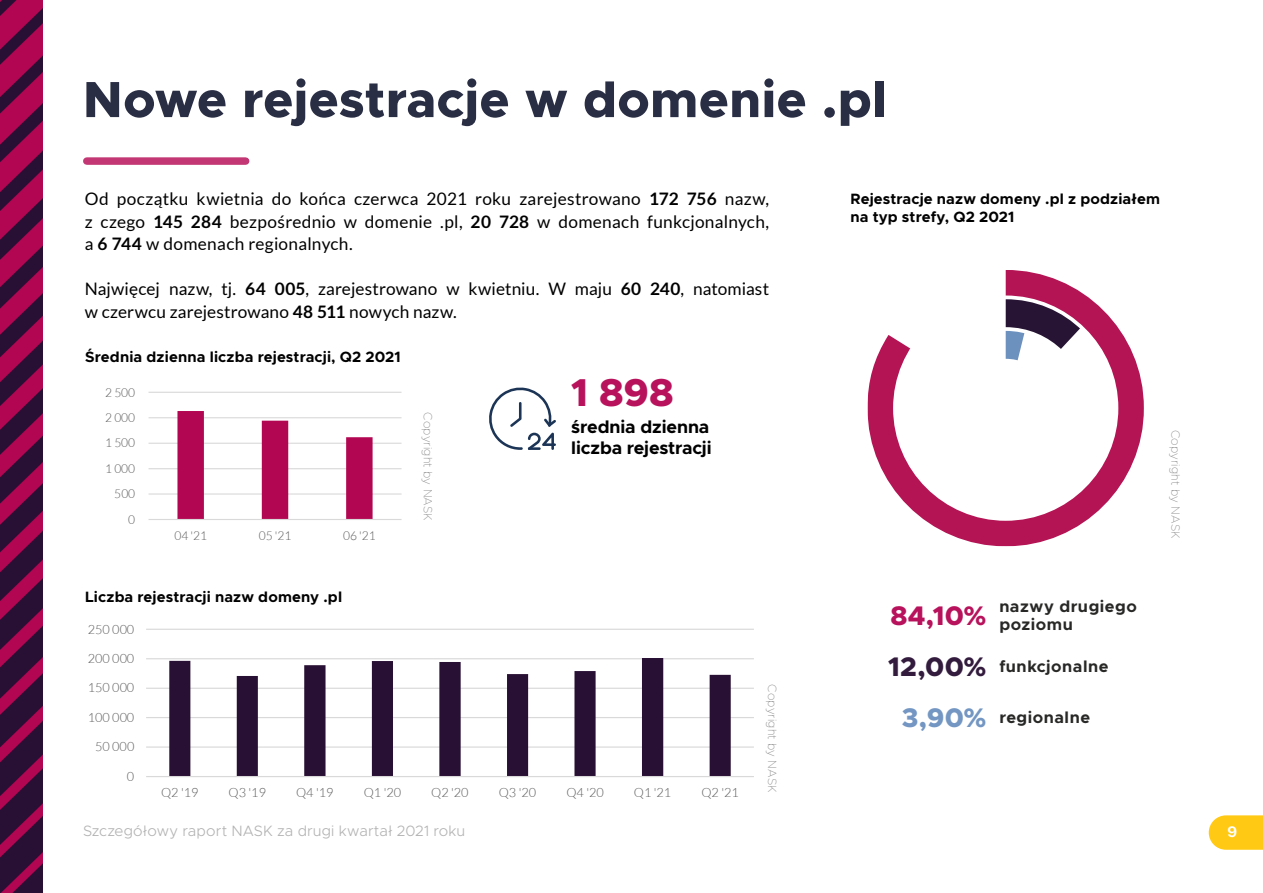
<style>
.page{position:relative;width:1263px;height:893px;background:#fff}
.page>*{position:absolute;margin:0;border:0;box-sizing:border-box;transform-origin:0 0}
.t1{font:800 51px "Metropolis";letter-spacing:.005em;color:#2a2e45}
.t2{font:800 39px "Metropolis";color:#b7125b}
.t3{font:800 27px "Metropolis";color:#331b3e}
.t4{font:800 27px "Metropolis";color:#b7125b}
.t5{font:700 18px/21.6px "Metropolis";letter-spacing:-.01em;color:#000}
.t6{font:17.25px/22.5px "Lato";letter-spacing:.01em;color:#000;text-align:justify}
.t7{font:700 16.5px/17.2px "Metropolis";letter-spacing:.035em;color:#282827}
.t8{font:700 15px/18px "Metropolis";letter-spacing:.01em;color:#000}
.t9{font:300 15px "Metropolis";letter-spacing:.01em;color:#b3b2b2}
.t10{font:700 15px "SF Pro Display";color:#fff}
.t11{font:300 12.6px "Lato";color:#595959}
.t12{font:300 12.15px "Lato";color:#595959}
.t13{font:100 12px "Metropolis";letter-spacing:.01em;color:#878787}
.s1{font-weight:700}
.s2{font-weight:800;font-size:27px;color:#7396c2}
</style>
<div class="page">
<svg style="left:1209px;top:815px;width:54px;height:35px;background:#ffcd27"></svg>
<hr style="left:146px;top:629px;width:608px;height:1px;background:#d9d9d9">
<hr style="left:146px;top:658px;width:608px;height:1px;background:#d9d9d9">
<hr style="left:146px;top:688px;width:608px;height:1px;background:#d9d9d9">
<hr style="left:146px;top:717px;width:608px;height:1px;background:#d9d9d9">
<hr style="left:146px;top:746px;width:608px;height:2px;background:#d9d9d9">
<svg style="left:169px;top:658px;width:562px;height:118px"></svg>
<hr style="left:146px;top:776px;width:608px;height:1px;background:#d9d9d9">
<hr style="left:149px;top:392px;width:252px;height:1px;background:#d9d9d9">
<hr style="left:149px;top:417px;width:252px;height:1px;background:#d9d9d9">
<hr style="left:149px;top:443px;width:252px;height:1px;background:#d9d9d9">
<hr style="left:149px;top:468px;width:252px;height:1px;background:#d9d9d9">
<hr style="left:149px;top:493px;width:252px;height:2px;background:#d9d9d9">
<svg style="left:177px;top:411px;width:196px;height:108px"></svg>
<hr style="left:149px;top:519px;width:252px;height:1px;background:#d9d9d9">
<div style="left:87px;top:157px;width:159px;height:8px;background:#c23774"></div>
<svg style="left:867px;top:270px;width:277px;height:276px"></svg>
<svg style="left:1006px;top:299px;width:94px;height:109px"></svg>
<svg style="left:489px;top:387px;width:67px;height:63px"></svg>
<img style="left:0;top:0;width:42px;height:893px">
<h1 class="t1" style="left:83px;top:67px;width:805px">Nowe rejestracje w domenie .pl</h1>
<p class="t6" style="left:85px;top:188px;width:686px">Od początku kwietnia do końca czerwca 2021 roku zarejestrowano <span class="s1">172 756</span> nazw, z czego <span class="s1">145 284</span> bezpośrednio w domenie .pl, <span class="s1">20 728</span> w domenach funkcjonalnych, a <span class="s1">6 744</span> w domenach regionalnych.</p>
<p class="t6" style="left:85px;top:278px;width:686px">Najwięcej nazw, tj. <span class="s1">64 005</span>, zarejestrowano w kwietniu. W maju <span class="s1">60 240</span>, natomiast w czerwcu zarejestrowano <span class="s1">48 511</span> nowych nazw.</p>
<p class="t8" style="left:85px;top:348px;width:317px">Średnia dzienna liczba rejestracji, Q2 2021</p>
<p class="t12" style="left:105px;top:386px;width:32px">2 500</p>
<p class="t12" style="left:105px;top:411px;width:32px">2 000</p>
<p class="t12" style="left:105px;top:436px;width:32px">1 500</p>
<p class="t12" style="left:105px;top:462px;width:32px">1 000</p>
<p class="t12" style="left:114px;top:487px;width:22px">500</p>
<p class="t12" style="left:128px;top:513px;width:8px">0</p>
<p class="t12" style="left:174px;top:529px;width:34px">04 '21</p>
<p class="t12" style="left:259px;top:529px;width:34px">05 '21</p>
<p class="t12" style="left:343px;top:529px;width:34px">06 '21</p>
<p class="t8" style="left:85px;top:588px;width:258px">Liczba rejestracji nazw domeny .pl</p>
<p class="t11" style="left:88px;top:622px;width:48px">250 000</p>
<p class="t11" style="left:88px;top:652px;width:48px">200 000</p>
<p class="t11" style="left:88px;top:681px;width:48px">150 000</p>
<p class="t11" style="left:88px;top:711px;width:48px">100 000</p>
<p class="t11" style="left:95px;top:740px;width:41px">50 000</p>
<p class="t11" style="left:127px;top:769px;width:9px">0</p>
<p class="t13" style="left:435px;top:412px;width:110px;rotate:90deg">Copyright by NASK</p>
<h2 class="t2" style="left:571px;top:368px;width:104px">1 898</h2>
<p class="t5" style="left:571px;top:416px;width:142px">średnia dzienna liczba rejestracji</p>
<p class="t11" style="left:161px;top:786px;width:39px">Q2 '19</p>
<p class="t11" style="left:229px;top:786px;width:39px">Q3 '19</p>
<p class="t11" style="left:296px;top:786px;width:39px">Q4 '19</p>
<p class="t11" style="left:364px;top:786px;width:39px">Q1 '20</p>
<p class="t11" style="left:431px;top:786px;width:39px">Q2 '20</p>
<p class="t11" style="left:499px;top:786px;width:39px">Q3 '20</p>
<p class="t11" style="left:566px;top:786px;width:39px">Q4 '20</p>
<p class="t11" style="left:634px;top:786px;width:39px">Q1 '21</p>
<p class="t11" style="left:701px;top:786px;width:39px">Q2 '21</p>
<p class="t13" style="left:780px;top:684px;width:110px;rotate:90deg">Copyright by NASK</p>
<p class="t8" style="left:850px;top:190px;width:311px">Rejestracje nazw domeny .pl z podziałem na typ strefy, Q2 2021</p>
<p class="t7" style="left:999px;top:598px;width:139px">nazwy drugiego poziomu</p>
<p class="t7" style="left:999px;top:658px;width:111px">funkcjonalne</p>
<p class="t7" style="left:902px;top:709px;width:190px"><span class="s2">3,90%</span> regionalne</p>
<h3 class="t4" style="left:890px;top:599px;width:98px">84,10%</h3>
<h3 class="t3" style="left:888px;top:650px;width:100px">12,00%</h3>
<p class="t13" style="left:1183px;top:430px;width:110px;rotate:90deg">Copyright by NASK</p>
<p class="t9" style="left:83px;top:822px;width:384px">Szczegółowy raport NASK za drugi kwartał 2021 roku</p>
<p class="t10" style="left:1227px;top:821px;width:11px">9</p>
</div>
